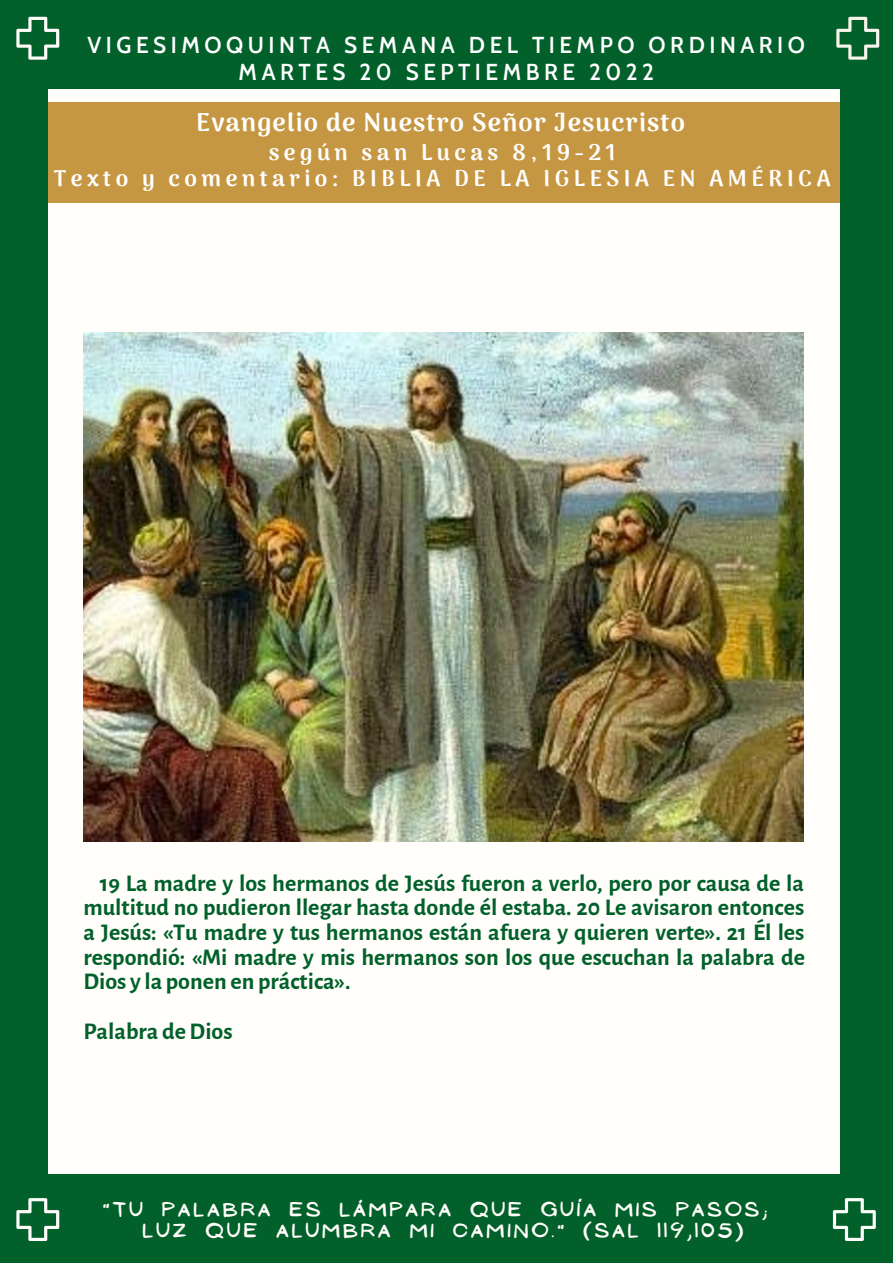
<style>
.page{position:relative;width:893px;height:1264px;background:#fff}
.page>*{position:absolute;margin:0;border:0;box-sizing:border-box;transform-origin:0 0}
.t1{font:900 25.5px "Arima Madurai";letter-spacing:.05em;color:#fff}
.t2{font:700 24px/24.8px "Alegreya Sans";color:#02602a;text-align:justify}
.t3{font:900 22.5px/25.8px "Arima Madurai";letter-spacing:.2em;color:#fff;text-align:center}
.t4{font:600 22.5px/27px "Cabin";letter-spacing:.2em;color:#fff;text-align:center}
.t5{font:17.85px/21.3px "NF Ananias Bold";letter-spacing:.2em;color:#fffefa}
</style>
<div class="page">
<div style="left:0;top:0;width:892px;height:1262px;background:#02602a"></div>
<div style="left:48px;top:89px;width:792px;height:1084px;background:#fffefa"></div>
<div style="left:48px;top:102px;width:792px;height:100px;background:#c69743"></div>
<svg style="left:16px;top:17px;width:43px;height:43px"></svg>
<svg style="left:832px;top:1198px;width:43px;height:42px"></svg>
<svg style="left:16px;top:1198px;width:43px;height:42px"></svg>
<svg style="left:836px;top:17px;width:43px;height:43px"></svg>
<img style="left:83px;top:332px;width:720px;height:509px">
<p class="t4" style="left:88px;top:31px;width:718px">VIGESIMOQUINTA SEMANA DEL TIEMPO ORDINARIO<br>MARTES 20 SEPTIEMBRE 2022</p>
<p class="t1" style="left:196px;top:107px;width:490px">Evangelio de Nuestro Señor Jesucristo</p>
<p class="t3" style="left:54px;top:140px;width:778px">según san Lucas 8,19-21<br>Texto y comentario: BIBLIA DE LA IGLESIA EN AMÉRICA</p>
<p class="t2" style="left:83px;top:871px;width:723px;text-indent:16px">19 La madre y los hermanos de Jesús fueron a verlo, pero por causa de la multitud no pudieron llegar hasta donde él estaba. 20 Le avisaron entonces a Jesús: «Tu madre y tus hermanos están afuera y quieren verte». 21 Él les respondió: «Mi madre y mis hermanos son los que escuchan la palabra de Dios y la ponen en práctica».</p>
<p class="t2" style="left:83px;top:1019px;width:151px">Palabra deDios</p>
<p class="t5" style="left:143px;top:1198px;width:625px;text-indent:-40px">"TU PALABRA ES LÁMPARA QUE GUÍA MIS PASOS;<br>LUZ QUE ALUMBRA MI CAMINO." (SAL 119,105)</p>
</div>
